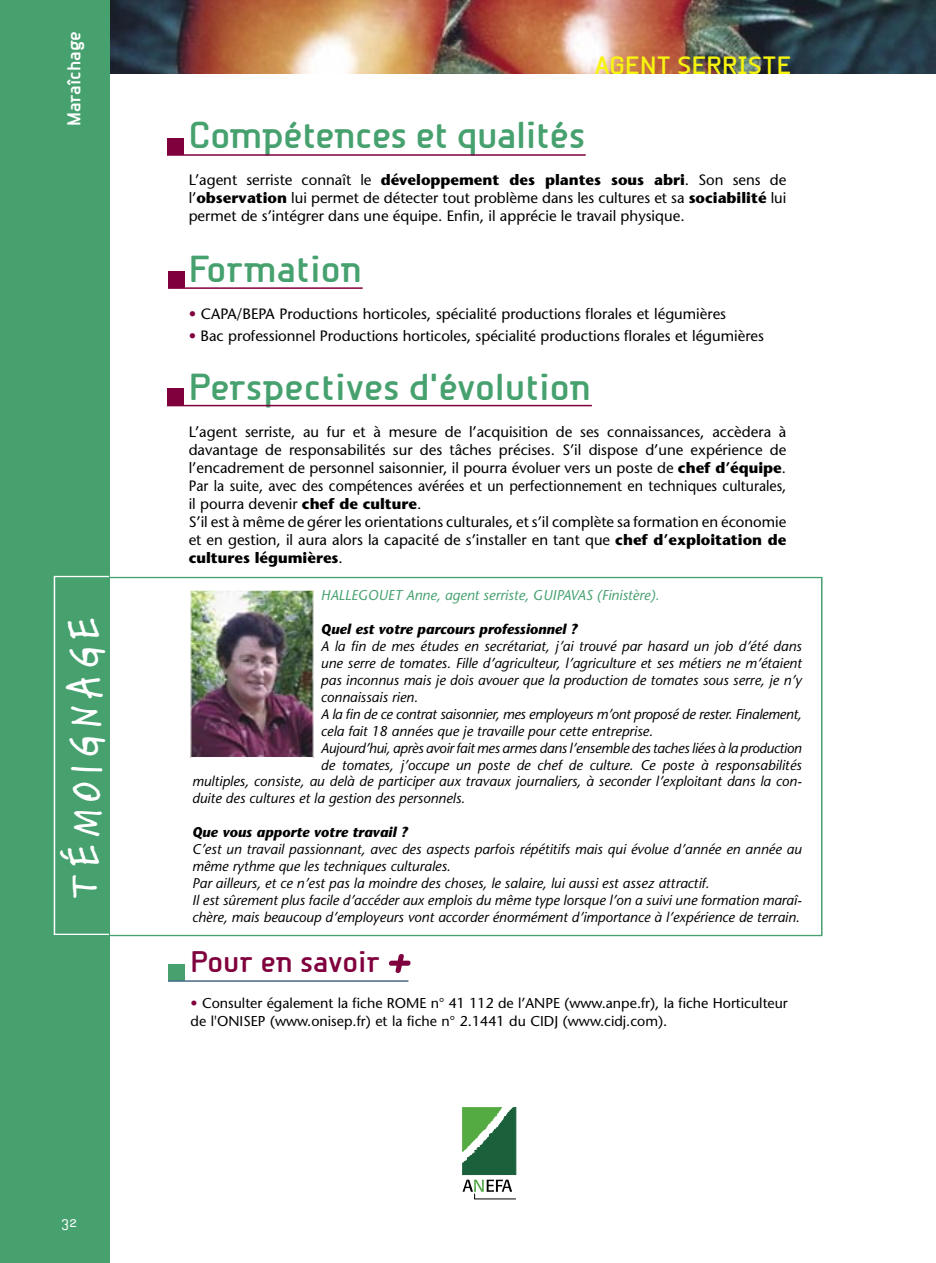
<style>
.page{position:relative;width:936px;height:1263px;background:#fff}
.page>*{position:absolute;margin:0;border:0;box-sizing:border-box;transform-origin:0 0}
.Normal_e{font:45px "Skippy Sharpie";letter-spacing:.17em;color:#fff}
.Normal_e-2{font:700 36px "Beta Semi";letter-spacing:-.01em;color:#46a16f}
.Normal_e-3{font:700 28.5px "Beta Semi";color:#80003e}
.Normal_e-4{font:700 24px "Beta Semi";color:#f7f410}
.Normal_e-5{font:700 18px "Beta Semi";color:#fff}
.Normal_e-6{font:15px/18px "Stone Sans";color:#000;text-align:justify}
.Normal_e-7{font:15px/18px "Stone Sans";color:#000;scale:.95 1}
.t1{font:15px "Beta Semi Norm";color:#fff}
.Normal_e-8{font:14.25px/18px "Stone Sans";color:#000}
.t2{font:italic 14.25px "Stone Sans";color:#46a16f}
.t3{font:italic 14.1px/17px "Stone Sans";color:#000}
.t4{font:italic 14.1px/17px "Stone Sans";letter-spacing:-.02em;color:#000}
.t5{font:italic 700 14.1px "Stone Sans";color:#000}
.s1{font-weight:700}
.s2{color:#80003e}
</style>
<div class="page">
<img style="left:109px;top:0;width:826px;height:74px">
<div style="left:0;top:0;width:109px;height:1263px;background:#46a16f"></div>
<div style="left:54px;top:576px;width:56px;height:359px;border:1px solid #fff"></div>
<svg style="left:389px;top:954px;width:21px;height:19px"></svg>
<div style="left:168px;top:271px;width:17px;height:17px;background:#80003e"></div>
<hr style="left:168px;top:287px;width:194px;height:2px;background:#80003e">
<div style="left:167px;top:138px;width:17px;height:17px;background:#80003e"></div>
<hr style="left:167px;top:154px;width:418px;height:2px;background:#80003e">
<div style="left:167px;top:389px;width:17px;height:16px;background:#80003e"></div>
<hr style="left:167px;top:405px;width:425px;height:1px;background:#80003e">
<div style="left:168px;top:964px;width:17px;height:17px;background:#46a16f"></div>
<hr style="left:168px;top:980px;width:240px;height:2px;background:#486888">
<img style="left:192px;top:592px;width:119px;height:164px">
<div style="left:190px;top:590px;width:123px;height:168px;border:1px solid #fff"></div>
<svg style="left:462px;top:1107px;width:54px;height:93px"></svg>
<p class="Normal_e-5" style="left:63px;top:126px;width:97px;rotate:-90deg">Maraîchage</p>
<p class="Normal_e" style="left:49px;top:899px;width:284px;rotate:-90deg">TÉMOIGNAGE</p>
<p class="t1" style="left:61px;top:1213px;width:18px">32</p>
<p class="Normal_e-4" style="left:594px;top:51px;width:199px">AGENT SERRISTE</p>
<p class="Normal_e-2" style="left:189px;top:114px;width:398px">Compétences et qualités</p>
<p class="Normal_e-6" style="left:189px;top:171px;width:599px">L’agent serriste connaît le <span class="s1">développement des plantes sous abri</span>. Son sens de l’<span class="s1">observation</span> lui permet de détecter tout problème dans les cultures et sa <span class="s1">sociabilité</span> lui permet de s’intégrer dans une équipe. Enfin, il apprécie le travail physique.</p>
<p class="Normal_e-2" style="left:189px;top:248px;width:175px">Formation</p>
<p class="Normal_e-6" style="left:189px;top:305px;width:539px"><span class="s2">•</span> CAPA/BEPA Productions horticoles, spécialité productions florales et légumières</p>
<p class="Normal_e-6" style="left:189px;top:327px;width:577px"><span class="s2">•</span> Bac professionnel Productions horticoles, spécialité productions florales et légumières</p>
<p class="Normal_e-2" style="left:189px;top:365px;width:404px">Perspectives d'évolution</p>
<p class="Normal_e-6" style="left:189px;top:423px;width:599px">L’agent serriste, au fur et à mesure de l’acquisition de ses connaissances, accèdera à davantage de responsabilités sur des tâches précises. S’il dispose d’une expérience de l’encadrement de personnel saisonnier, il pourra évoluer vers un poste de <span class="s1">chef d’équipe</span>.</p>
<p class="Normal_e-7" style="left:189px;top:477px;width:630px">Par la suite, avec des compétences avérées et un perfectionnement en techniques culturales, il pourra devenir <span class="s1">chef de culture</span>.</p>
<p class="Normal_e-6" style="left:189px;top:513px;width:599px">S’il est à même de gérer les orientations culturales, et s’il complète sa formation en économie et en gestion, il aura alors la capacité de s’installer en tant que <span class="s1">chef d’exploitation de cultures légumières</span>.</p>
<p class="t2" style="left:321px;top:586px;width:340px">HALLEGOUET Anne, agent serriste, GUIPAVAS (Finistère).</p>
<p class="t5" style="left:321px;top:620px;width:258px">Quel est votre parcours professionnel ?</p>
<p class="t3" style="left:321px;top:638px;width:482px;text-align:justify">A la fin de mes études en secrétariat, j’ai trouvé par hasard un job d’été dans une serre de tomates. Fille d’agriculteur, l’agriculture et ses métiers ne m’étaient pas inconnus mais je dois avouer que la production de tomates sous serre, je n’y connaissais rien.</p>
<p class="t4" style="left:321px;top:705px;width:482px">A la fin de ce contrat saisonnier, mes employeurs m’ont proposé de rester. Finalement, cela fait 18 années que je travaille pour cette entreprise.</p>
<p class="t4" style="left:321px;top:739px;width:482px">Aujourd’hui, après avoir fait mes armes dans l’ensemble des taches liées à la production</p>
<p class="t3" style="left:321px;top:756px;width:482px">de tomates, j’occupe un poste de chef de culture. Ce poste à responsabilités</p>
<p class="t3" style="left:192px;top:773px;width:611px">multiples, consiste, au delà de participer aux travaux journaliers, à seconder l’exploitant dans la con-</p>
<p class="t3" style="left:192px;top:790px;width:274px">duite des cultures et la gestion des personnels.</p>
<p class="t5" style="left:192px;top:823px;width:217px">Que vous apporte votre travail ?</p>
<p class="t3" style="left:192px;top:841px;width:611px">C’est un travail passionnant, avec des aspects parfois répétitifs mais qui évolue d’année en année au même rythme que les techniques culturales.</p>
<p class="t3" style="left:192px;top:874px;width:518px">Par ailleurs, et ce n’est pas la moindre des choses, le salaire, lui aussi est assez attractif.</p>
<p class="t3" style="left:192px;top:891px;width:611px">Il est sûrement plus facile d’accéder aux emplois du même type lorsque l’on a suivi une formation maraî&shy;chère, mais beaucoup d’employeurs vont accorder énormément d’importance à l’expérience de terrain.</p>
<p class="Normal_e-3" style="left:190px;top:945px;width:191px">Pour en savoir</p>
<p class="Normal_e-8" style="left:190px;top:994px;width:598px"><span class="s2">•</span> Consulter également la fiche ROME n° 41 112 de l’ANPE (www.anpe.fr), la fiche Horticulteur de l'ONISEP (www.onisep.fr) et la fiche n° 2.1441 du CIDJ (www.cidj.com).</p>
</div>
